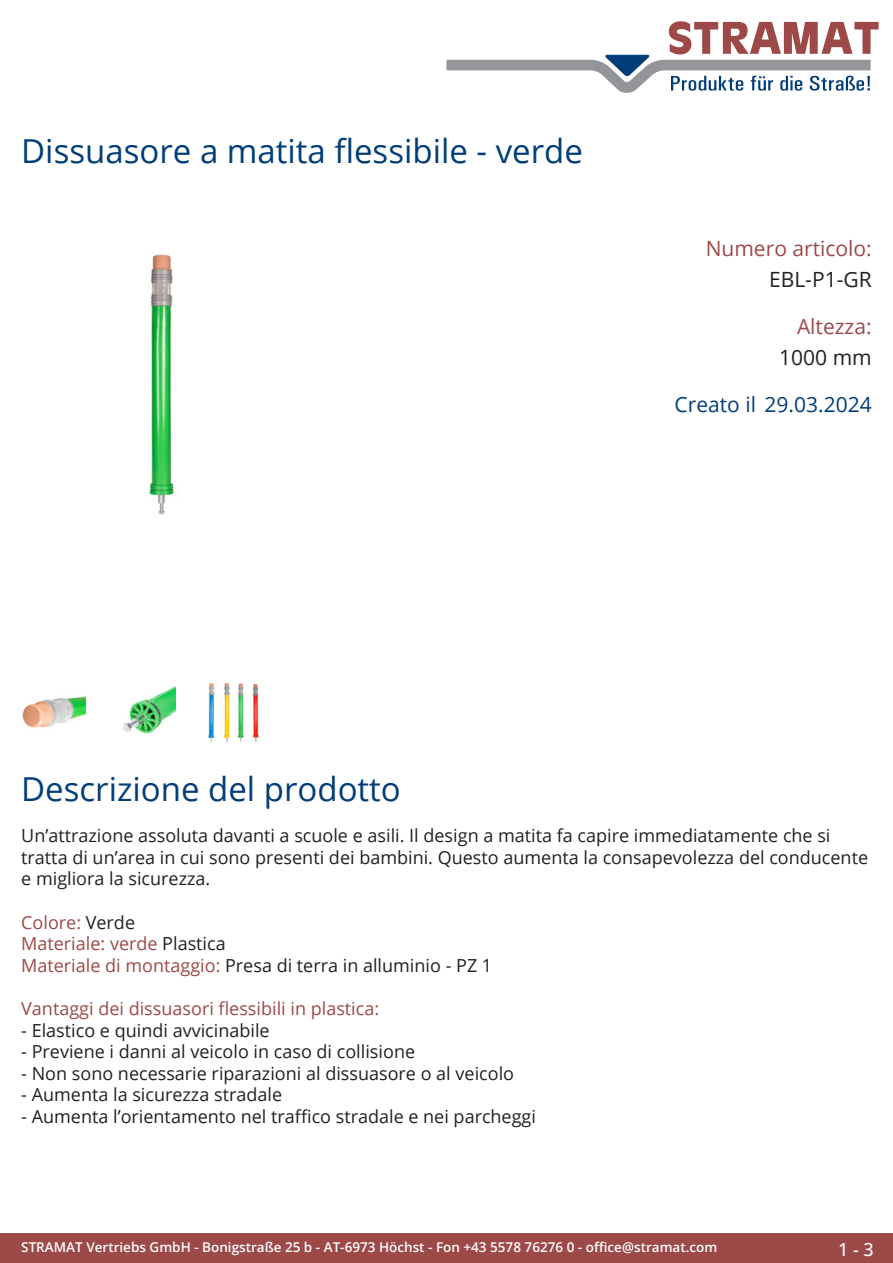
<style>
.page{position:relative;width:893px;height:1263px;background:#fff}
.page>*{position:absolute;margin:0;border:0;box-sizing:border-box;transform-origin:0 0}
.Produkttitel{font:33px "Open Sans";color:#003d78}
.TechDaten_Überschrif{font:21px "Open Sans";color:#9c4948}
.Erstellungsdatum{font:21px "Open Sans";color:#003d78}
.TechDaten_Inhalt{font:21px "Open Sans";color:#231f20}
.Beschreibung_Text{font:18px/21.6px "Open Sans";color:#231f20}
.Beschreibung_Text-2{font:18px/21.6px "Open Sans";color:#9c4948}
.t1{font:500 18px "Open Sans";color:#fff}
.t2{font:600 13.5px "Open Sans";color:#fff}
.s1{color:#231f20}
</style>
<div class="page">
<div style="left:0;top:1233px;width:893px;height:30px;background:#9c4948"></div>
<svg style="left:446px;top:21px;width:433px;height:72px"></svg>
<img style="left:149px;top:254px;width:25px;height:261px">
<img style="left:22px;top:696px;width:63px;height:32px">
<img style="left:123px;top:686px;width:52px;height:48px">
<img style="left:208px;top:683px;width:51px;height:60px">
<p class="Produkttitel" style="left:21px;top:128px;width:563px">Dissuasore a matita flessibile - verde</p>
<p class="TechDaten_Überschrif" style="left:706px;top:234px;width:167px">Numero articolo:</p>
<p class="TechDaten_Inhalt" style="left:769px;top:265px;width:104px">EBL-P1-GR</p>
<p class="TechDaten_Überschrif" style="left:797px;top:312px;width:76px">Altezza:</p>
<p class="TechDaten_Inhalt" style="left:779px;top:343px;width:94px">1000 mm</p>
<p class="Erstellungsdatum" style="left:674px;top:390px;width:199px">Creato il 29.03.2024</p>
<p class="Produkttitel" style="left:21px;top:766px;width:381px">Descrizione del prodotto</p>
<p class="Beschreibung_Text" style="left:21px;top:824px;width:848px">Un’attrazione assoluta davanti a scuole e asili. Il design a matita fa capire immediatamente che si tratta di un’area in cui sono presenti dei bambini. Questo aumenta la consapevolezza del conducente e migliora la sicurezza.</p>
<p class="Beschreibung_Text-2" style="left:21px;top:911px;width:472px">Colore: <span class="s1">Verde<br></span>Materiale: verde <span class="s1">Plastica<br></span>Materiale di montaggio: <span class="s1">Presa di terra in alluminio - PZ 1</span></p>
<p class="Beschreibung_Text-2" style="left:21px;top:997px;width:359px">Vantaggi dei dissuasori flessibili in plastica:</p>
<p class="Beschreibung_Text" style="left:21px;top:1019px;width:250px">- Elastico e quindi avvicinabile</p>
<p class="Beschreibung_Text" style="left:21px;top:1040px;width:395px">- Previene i danni al veicolo in caso di collisione</p>
<p class="Beschreibung_Text" style="left:21px;top:1062px;width:494px">- Non sono necessarie riparazioni al dissuasore o al veicolo</p>
<p class="Beschreibung_Text" style="left:21px;top:1083px;width:262px">- Aumenta la sicurezza stradale</p>
<p class="Beschreibung_Text" style="left:21px;top:1105px;width:516px">- Aumenta l’orientamento nel traffico stradale e nei parcheggi</p>
<p class="t2" style="left:21px;top:1238px;width:698px">STRAMAT Vertriebs GmbH - Bonigstraße 25 b - AT-6973 Höchst - Fon +43 5578 76276 0 - office@stramat.com</p>
<p class="t1" style="left:838px;top:1237px;width:37px">1 - 3</p>
</div>
